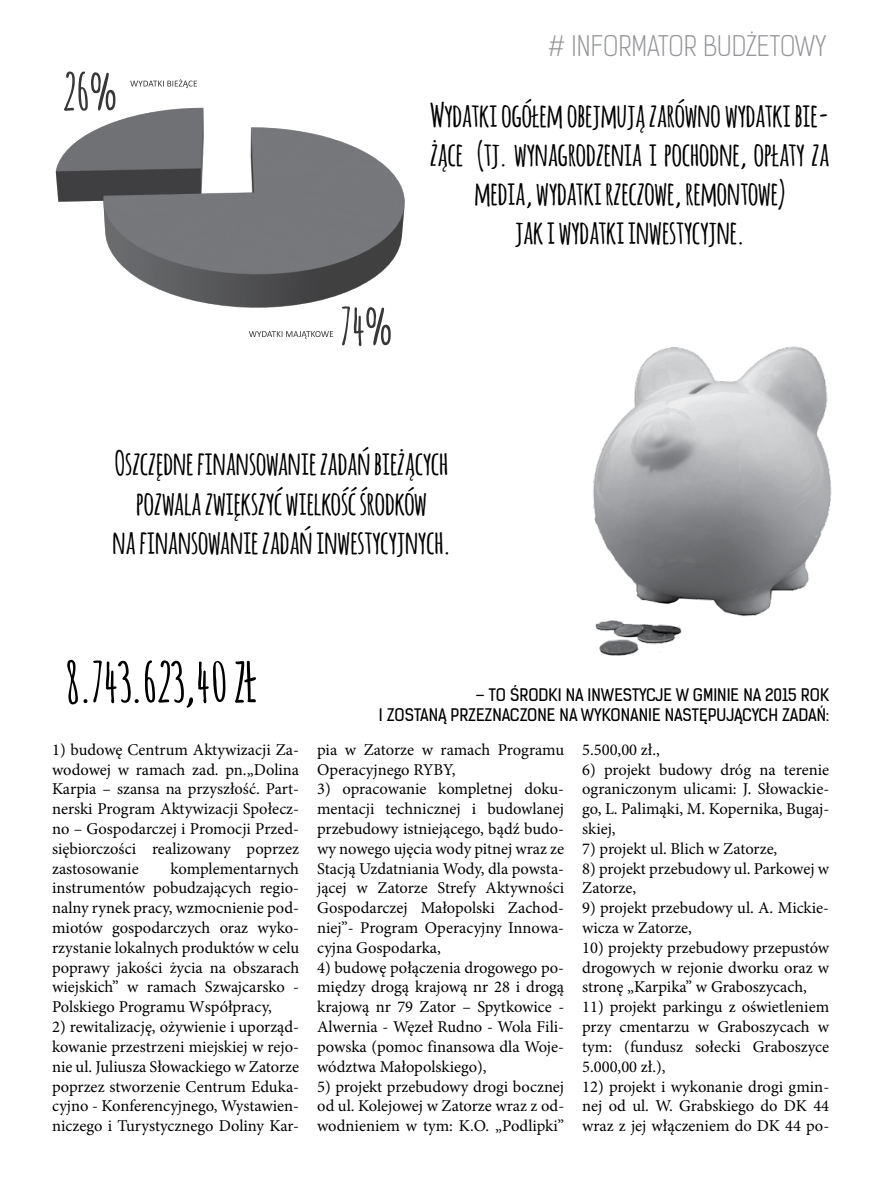
<style>
.page{position:relative;width:893px;height:1191px;background:#fff}
.page>*{position:absolute;margin:0;border:0;box-sizing:border-box;transform-origin:0 0}
.t1{font:700 54px "Amatic";color:#000}
.t2{font:700 32.55px/39.2px "Amatic";color:#000;text-align:center}
.t3{font:300 27px "Kelson Sans";color:#939598}
.t4{font:16.5px/19.8px "Minion Pro";color:#000;text-align:justify}
.t5{font:16.5px/19.8px "Kelson Sans";color:#000;text-align:right}
</style>
<div class="page">
<img style="left:593px;top:346px;width:239px;height:310px">
<img style="left:55px;top:88px;width:350px;height:259px">
<svg style="left:64px;top:71px;width:51px;height:40px"></svg>
<svg style="left:342px;top:306px;width:49px;height:40px"></svg>
<svg style="left:130px;top:79px;width:67px;height:9px"></svg>
<svg style="left:249px;top:331px;width:84px;height:7px"></svg>
<h3 class="t3" style="left:548px;top:30px;width:279px"># INFORMATOR BUDŻETOWY</h3>
<h2 class="t2" style="left:430px;top:94px;width:401px">Wydatki ogółem obejmują zarówno wydatki bie&shy;żące (tj. wynagrodzenia i pochodne, opłaty za media, wydatki rzeczowe, remontowe)<br>jak i wydatki inwestycyjne.</h2>
<h2 class="t2" style="left:113px;top:442px;width:339px">Oszczędne finansowanie zadań bieżących pozwala zwiększyć wielkość środków<br>na finansowanie zadań inwestycyjnych.</h2>
<h1 class="t1" style="left:66px;top:644px;width:193px">8.743.623,40 ZŁ</h1>
<p class="t4" style="left:52px;top:739px;width:249px">1) budowę Centrum Aktywizacji Za&shy;wodowej w ramach zad. pn.„Dolina Karpia – szansa na przyszłość. Part&shy;nerski Program Aktywizacji Społecz&shy;no – Gospodarczej i Promocji Przed&shy;siębiorczości realizowany poprzez zastosowanie</p>
<p class="t4" style="left:52px;top:858px;width:249px;text-indent:118px">komplementarnych instrumentów pobudzających regio&shy;nalny rynek pracy, wzmocnienie pod&shy;miotów gospodarczych oraz wyko&shy;rzystanie lokalnych produktów w celu poprawy jakości życia na obszarach wiejskich” w ramach Szwajcarsko - Polskiego Programu Współpracy,</p>
<p class="t4" style="left:52px;top:1017px;width:249px">2) rewitalizację, ożywienie i uporząd&shy;kowanie przestrzeni miejskiej w rejo&shy;nie ul. Juliusza Słowackiego w Zatorze poprzez stworzenie Centrum Eduka&shy;cyjno - Konferencyjnego, Wystawien&shy;niczego i Turystycznego Doliny Kar-</p>
<p class="t5" style="left:379px;top:685px;width:452px">– TO ŚRODKI NA INWESTYCJE W GMINIE NA 2015 ROK<br>I ZOSTANĄ PRZEZNACZONE NA WYKONANIE NASTĘPUJĄCYCH ZADAŃ:</p>
<p class="t4" style="left:317px;top:739px;width:249px">pia w Zatorze w ramach Programu<br>Operacyjnego RYBY,</p>
<p class="t4" style="left:317px;top:779px;width:249px">3) opracowanie kompletnej doku&shy;mentacji technicznej i budowlanej przebudowy istniejącego, bądź budo&shy;wy nowego ujęcia wody pitnej wraz ze Stacją Uzdatniania Wody, dla powsta&shy;jącej w Zatorze Strefy Aktywności Gospodarczej Małopolski Zachod&shy;niej”- Program Operacyjny Innowa&shy;cyjna Gospodarka,</p>
<p class="t4" style="left:317px;top:957px;width:249px">4) budowę połączenia drogowego po&shy;między drogą krajową nr 28 i drogą krajową nr 79 Zator – Spytkowice - Alwernia - Węzeł Rudno - Wola Fili&shy;powska (pomoc finansowa dla Woje&shy;wództwa Małopolskiego),</p>
<p class="t4" style="left:317px;top:1076px;width:249px">5) projekt przebudowy drogi bocznej od ul. Kolejowej w Zatorze wraz z od&shy;wodnieniem w tym: K.O. „Podlipki”</p>
<p class="t4" style="left:582px;top:739px;width:79px">5.500,00 zł.,</p>
<p class="t4" style="left:582px;top:759px;width:249px">6) projekt budowy dróg na terenie ograniczonym ulicami: J. Słowackie&shy;go, L. Palimąki, M. Kopernika, Bugaj&shy;skiej,</p>
<p class="t4" style="left:582px;top:838px;width:197px">7) projekt ul. Blich w Zatorze,</p>
<p class="t4" style="left:582px;top:858px;width:248px">8) projekt przebudowy ul. Parkowej w<br>Zatorze,</p>
<p class="t4" style="left:582px;top:898px;width:248px">9) projekt przebudowy ul. A. Mickie&shy;wicza w Zatorze,</p>
<p class="t4" style="left:582px;top:937px;width:249px">10) projekty przebudowy przepustów drogowych w rejonie dworku oraz w stronę „Karpika” w Graboszycach,</p>
<p class="t4" style="left:582px;top:997px;width:249px">11) projekt parkingu z oświetleniem przy cmentarzu w Graboszycach w tym: (fundusz sołecki Graboszyce 5.000,00 zł.),</p>
<p class="t4" style="left:582px;top:1076px;width:249px">12) projekt i wykonanie drogi gmin&shy;nej od ul. W. Grabskiego do DK 44 wraz z jej włączeniem do DK 44 po-</p>
</div>
